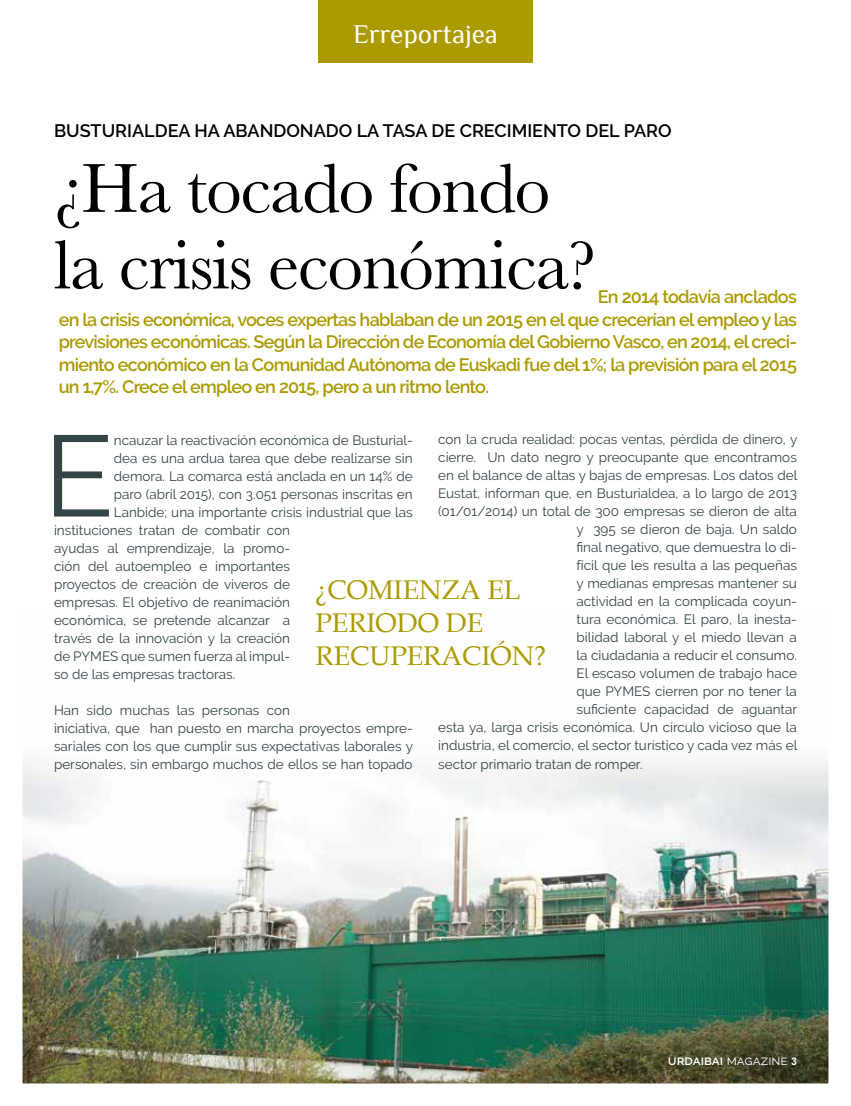
<style>
.page{position:relative;width:851px;height:1106px;background:#fff}
.page>*{position:absolute;margin:0;border:0;box-sizing:border-box;transform-origin:0 0}
.t1{font:114.9px "Raleway";color:#344547}
.t2{font:72px/76.5px "Baskerville";letter-spacing:-.02em;color:#000}
.t3{font:27px/33px "Book Antiqua";color:#ab9a00}
.t4{font:27px "Philosopher";color:#fff}
.t5{font:600 18px/22.5px "Raleway";letter-spacing:-.04em;color:#ab9a00;text-align:justify}
.t6{font:600 18px "Raleway";color:#000}
.t7{font:13.5px/18px "Raleway";color:#344547}
.t8{font:600 13.5px "Raleway";letter-spacing:.015em;color:#fff}
.s1{font-weight:400}
.s2{font-family:"Arial";font-weight:700;font-size:10.5px}
</style>
<div class="page">
<img style="left:23px;top:763px;width:804px;height:320px">
<div style="left:318px;top:0;width:214px;height:62px;background:#ab9a00"></div>
<h3 class="t4" style="left:353px;top:20px;width:146px">Erreportajea</h3>
<h3 class="t6" style="left:54px;top:120px;width:619px">BUSTURIALDEA HA ABANDONADO LA TASA DE CRECIMIENTO DEL PARO</h3>
<h2 class="t2" style="left:54px;top:151px;width:543px">¿Ha tocado fondo la crisis económica?</h2>
<p class="t5" style="left:59px;top:286px;width:739px;text-indent:539px">En 2014 todavía anclados en la crisis económica, voces expertas hablaban de un 2015 en el que crecerían el empleo y las previsiones económicas. Según la Dirección de Economía del Gobierno Vasco, en 2014, el creci&shy;miento económico en la Comunidad Autónoma de Euskadi fue del 1%; la previsión para el 2015 un 1,7%. Crece el empleo en 2015, pero a un ritmo lento.</p>
<p class="t7" style="left:438px;top:430px;width:360px">con la cruda realidad: pocas ventas, pérdida de dinero, y</p>
<p class="t7" style="left:438px;top:448px;width:360px">cierre. Un dato negro y preocupante que encontramos</p>
<p class="t7" style="left:438px;top:466px;width:360px">en el balance de altas y bajas de empresas. Los datos del</p>
<p class="t7" style="left:438px;top:484px;width:360px">Eustat, informan que, en Busturialdea, a lo largo de 2013</p>
<p class="t7" style="left:438px;top:502px;width:360px">(01/01/2014) un total de 300 empresas se dieron de alta</p>
<p class="t7" style="left:576px;top:520px;width:222px">y 395 se dieron de baja. Un saldo</p>
<p class="t7" style="left:576px;top:538px;width:222px">final negativo, que demuestra lo di-</p>
<p class="t7" style="left:576px;top:556px;width:222px">fícil que les resulta a las pequeñas</p>
<p class="t7" style="left:576px;top:574px;width:222px">y medianas empresas mantener su</p>
<p class="t7" style="left:576px;top:592px;width:222px">actividad en la complicada coyun-</p>
<p class="t7" style="left:576px;top:610px;width:222px">tura económica. El paro, la inesta-</p>
<p class="t7" style="left:576px;top:628px;width:222px">bilidad laboral y el miedo llevan a</p>
<p class="t7" style="left:576px;top:646px;width:222px">la ciudadanía a reducir el consumo.</p>
<p class="t7" style="left:576px;top:664px;width:222px">El escaso volumen de trabajo hace</p>
<p class="t7" style="left:576px;top:682px;width:222px">que PYMES cierren por no tener la</p>
<p class="t7" style="left:576px;top:700px;width:222px">suficiente capacidad de aguantar</p>
<p class="t7" style="left:438px;top:718px;width:360px">esta ya, larga crisis económica. Un círculo vicioso que la</p>
<p class="t7" style="left:438px;top:736px;width:360px">industria, el comercio, el sector turístico y cada vez más el</p>
<p class="t7" style="left:438px;top:754px;width:206px">sector primario tratan de romper.</p>
<h1 class="t1" style="left:44px;top:409px;width:71px">E</h1>
<p class="t7" style="left:114px;top:431px;width:300px">ncauzar la reactivación económica de Busturial-</p>
<p class="t7" style="left:114px;top:449px;width:300px">dea es una ardua tarea que debe realizarse sin</p>
<p class="t7" style="left:114px;top:467px;width:300px">demora. La comarca está anclada en un 14% de</p>
<p class="t7" style="left:114px;top:485px;width:300px">paro (abril 2015), con 3.051 personas inscritas en</p>
<p class="t7" style="left:114px;top:503px;width:300px">Lanbide; una importante crisis industrial que las</p>
<p class="t7" style="left:54px;top:520px;width:237px">instituciones tratan de combatir con</p>
<p class="t7" style="left:54px;top:538px;width:237px">ayudas al emprendizaje, la promo-</p>
<p class="t7" style="left:54px;top:556px;width:237px">ción del autoempleo e importantes</p>
<p class="t7" style="left:54px;top:574px;width:237px">proyectos de creación de viveros de</p>
<p class="t7" style="left:54px;top:592px;width:237px">empresas. El objetivo de reanimación</p>
<p class="t7" style="left:54px;top:610px;width:237px">económica, se pretende alcanzar a</p>
<p class="t7" style="left:54px;top:628px;width:237px">través de la innovación y la creación</p>
<p class="t7" style="left:54px;top:646px;width:237px">de PYMES que sumen fuerza al impul-</p>
<p class="t7" style="left:54px;top:664px;width:183px">so de las empresas tractoras.</p>
<p class="t7" style="left:54px;top:700px;width:360px">Han sido muchas las personas con<br>iniciativa, que han puesto en marcha proyectos empre&shy;sariales con los que cumplir sus expectativas laborales y personales, sin embargo muchos de ellos se han topado</p>
<h3 class="t3" style="left:315px;top:572px;width:232px">¿COMIENZA EL<br>PERIODO DE<br>RECUPERACIÓN?</h3>
<p class="t8" style="left:667px;top:1052px;width:130px">urdaibai <span class="s1">magazine</span> <span class="s2">3</span></p>
</div>
